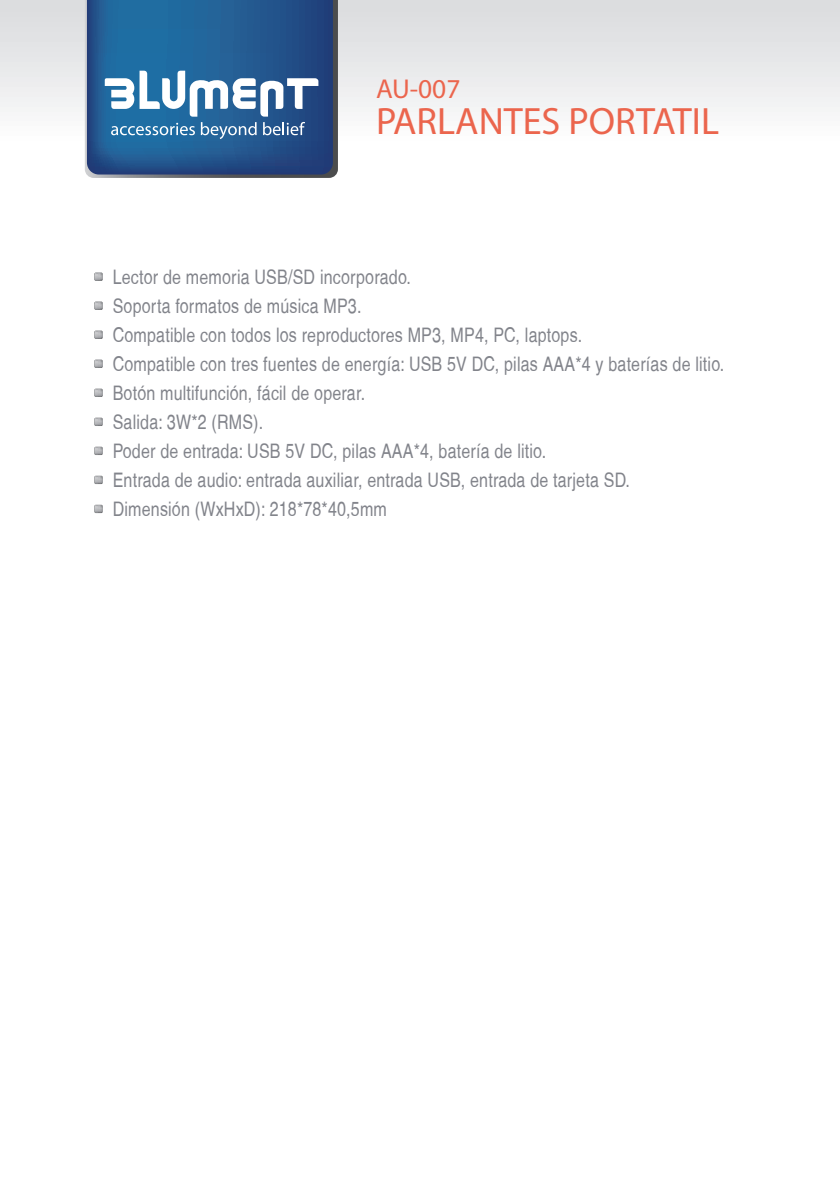
<style>
.page{position:relative;width:840px;height:1191px;background:#fff}
.page>*{position:absolute;margin:0;border:0;box-sizing:border-box;transform-origin:0 0}
.t1{font:38.2px "Myriad Pro";color:#eb654d}
.t2{font:27.4px "Myriad Pro";color:#eb654d}
.t3{font:condensed 20px/29px "Helvetica";letter-spacing:.01em;color:#82848b}
</style>
<div class="page">
<svg style="left:0;top:0;width:839px;height:514px"></svg>
<svg style="left:85px;top:0;width:253px;height:178px;background:#6d6f74"></svg>
<svg style="left:87px;top:0;width:246px;height:174px;background:#21578f"></svg>
<svg style="left:105px;top:71px;width:213px;height:68px"></svg>
<svg style="left:94px;top:359px;width:9px;height:9px"></svg>
<svg style="left:95px;top:360px;width:7px;height:8px"></svg>
<svg style="left:94px;top:330px;width:9px;height:9px"></svg>
<svg style="left:95px;top:331px;width:7px;height:8px"></svg>
<svg style="left:94px;top:301px;width:9px;height:9px"></svg>
<svg style="left:95px;top:302px;width:7px;height:8px"></svg>
<svg style="left:94px;top:476px;width:9px;height:8px"></svg>
<svg style="left:95px;top:476px;width:7px;height:8px"></svg>
<svg style="left:94px;top:505px;width:9px;height:8px"></svg>
<svg style="left:95px;top:505px;width:7px;height:8px"></svg>
<svg style="left:94px;top:418px;width:9px;height:8px"></svg>
<svg style="left:95px;top:418px;width:7px;height:8px"></svg>
<svg style="left:94px;top:447px;width:9px;height:8px"></svg>
<svg style="left:95px;top:447px;width:7px;height:8px"></svg>
<svg style="left:94px;top:389px;width:9px;height:8px"></svg>
<svg style="left:95px;top:389px;width:7px;height:8px"></svg>
<svg style="left:94px;top:272px;width:9px;height:9px"></svg>
<svg style="left:95px;top:273px;width:7px;height:7px"></svg>
<h2 class="t2" style="left:376px;top:72px;width:86px">AU-007</h2>
<h1 class="t1" style="left:376px;top:98px;width:344px">PARLANTES PORTATIL</h1>
<p class="t3" style="left:113px;top:262px;width:612px">Lector de memoria USB/SD incorporado.<br>Soporta formatos de música MP3.<br>Compatible con todos los reproductores MP3, MP4, PC, laptops.<br>Compatible con tres fuentes de energía: USB 5V DC, pilas AAA*4 y baterías de litio.<br>Botón multifunción, fácil de operar.<br>Salida: 3W*2 (RMS).<br>Poder de entrada: USB 5V DC, pilas AAA*4, batería de litio.<br>Entrada de audio: entrada auxiliar, entrada USB, entrada de tarjeta SD.<br>Dimensión (WxHxD): 218*78*40,5mm</p>
</div>
